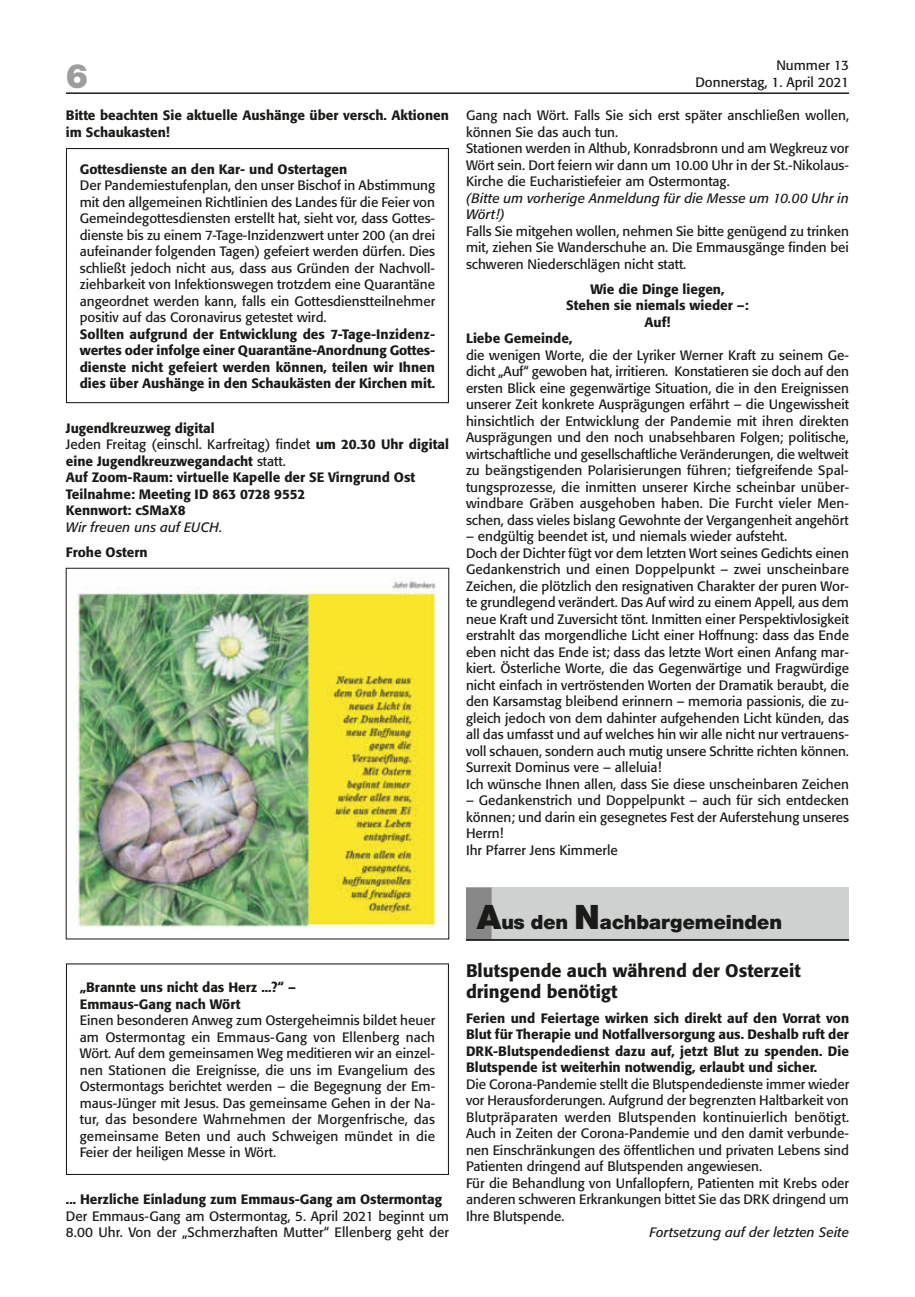
<style>
.page{position:relative;width:915px;height:1297px;background:#fff}
.page>*{position:absolute;margin:0;border:0;box-sizing:border-box;transform-origin:0 0}
.t1{font:900 36px "Nimbus Sans Novus T";color:#9c9d9d}
.t2{font:900 21px "Nimbus Sans Novus T";color:#1a1a18}
.t3{font:500 18px/21px "Formata";color:#1a1a18}
.t4{font:13.5px/16.5px "Formata";color:#1a1a18}
.t5{font:500 13.5px/16.5px "Formata";color:#1a1a18}
.t6{font:italic 13.5px/16.5px "Formata";letter-spacing:.01em;color:#1a1a18}
.s1{font-weight:400}
.s2{font-size:36.15px}
</style>
<div class="page">
<hr style="left:66px;top:92px;width:782px;height:2px;background:#1a1a18">
<div style="left:66px;top:148px;width:383px;height:255px;border:1px solid #1a1a18"></div>
<img style="left:74px;top:577px;width:362px;height:352px">
<div style="left:66px;top:568px;width:383px;height:371px;border:1px solid #1a1a18"></div>
<div style="left:66px;top:963px;width:383px;height:212px;border:1px solid #1a1a18"></div>
<div style="left:466px;top:887px;width:382px;height:52px;background:#cfd0d0"></div>
<div style="left:466px;top:887px;width:25px;height:53px;background:#868786"></div>
<hr style="left:466px;top:939px;width:382px;height:2px;background:#1a1a18">
<h1 class="t1" style="left:66px;top:55px;width:24px">6</h1>
<p class="t4" style="left:695px;top:57px;width:155px;text-align:right">Nummer 13<br>Donnerstag, 1. April 2021</p>
<p class="t5" style="left:66px;top:107px;width:384px">Bitte beachten Sie aktuelle Aushänge über versch. Aktionen im Schaukasten!</p>
<p class="t5" style="left:80px;top:161px;width:269px">Gottesdienste an den Kar- und Ostertagen</p>
<p class="t4" style="left:80px;top:177px;width:357px;text-align:justify">Der Pandemiestufenplan, den unser Bischof in Abstimmung mit den allgemeinen Richtlinien des Landes für die Feier von Gemeindegottesdiensten erstellt hat, sieht vor, dass Gottes&shy;dienste bis zu einem 7-Tage-Inzidenzwert unter 200 (an drei aufeinander folgenden Tagen) gefeiert werden dürfen. Dies schließt jedoch nicht aus, dass aus Gründen der Nachvoll&shy;ziehbarkeit von Infektionswegen trotzdem eine Quarantäne angeordnet werden kann, falls ein Gottesdienstteilnehmer positiv auf das Coronavirus getestet wird.</p>
<p class="t5" style="left:80px;top:326px;width:357px;text-align:justify">Sollten aufgrund der Entwicklung des 7-Tage-Inzidenz&shy;wertes oder infolge einer Quarantäne-Anordnung Gottes&shy;dienste nicht gefeiert werden können, teilen wir Ihnen dies über Aushänge in den Schaukästen der Kirchen mit.</p>
<p class="t5" style="left:66px;top:419px;width:384px">Jugendkreuzweg digital<br><span class="s1">Jeden Freitag (einschl. Karfreitag) findet</span> um 20.30 Uhr digital eine Jugendkreuzwegandacht <span class="s1">statt.<br></span>Auf Zoom-Raum: virtuelle Kapelle der SE Virngrund Ost Teilnahme: Meeting ID 863 0728 9552<br>Kennwort: cSMaX8</p>
<p class="t6" style="left:66px;top:519px;width:158px">Wir freuen uns auf EUCH.</p>
<p class="t5" style="left:66px;top:544px;width:83px">Frohe Ostern</p>
<p class="t4" style="left:466px;top:107px;width:384px">Gang nach Wört. Falls Sie sich erst später anschließen wollen, können Sie das auch tun.<br>Stationen werden in Althub, Konradsbronn und am Wegkreuz vor Wört sein. Dort feiern wir dann um 10.00 Uhr in der St.-Nikolaus-Kirche die Eucharistiefeier am Ostermontag.</p>
<p class="t6" style="left:466px;top:190px;width:384px">(Bitte um vorherige Anmeldung für die Messe um 10.00 Uhr in<br>Wört!)</p>
<p class="t4" style="left:466px;top:223px;width:384px;text-align:justify">Falls Sie mitgehen wollen, nehmen Sie bitte genügend zu trinken mit, ziehen Sie Wanderschuhe an. Die Emmausgänge finden bei schweren Niederschlägen nicht statt.</p>
<p class="t5" style="left:590px;top:281px;width:135px">Wie die Dinge liegen,</p>
<p class="t5" style="left:566px;top:297px;width:184px">Stehen sie niemals wieder –:</p>
<p class="t5" style="left:644px;top:314px;width:27px">Auf!</p>
<p class="t5" style="left:466px;top:330px;width:108px">Liebe Gemeinde,</p>
<p class="t4" style="left:466px;top:347px;width:384px;text-align:justify">die wenigen Worte, die der Lyriker Werner Kraft zu seinem Ge&shy;dicht „Auf“ gewoben hat, irritieren. Konstatieren sie doch auf den ersten Blick eine gegenwärtige Situation, die in den Ereignissen unserer Zeit konkrete Ausprägungen erfährt – die Ungewissheit hinsichtlich der Entwicklung der Pandemie mit ihren direkten Ausprägungen und den noch unabsehbaren Folgen; politische, wirtschaftliche und gesellschaftliche Veränderungen, die weltweit zu beängstigenden Polarisierungen führen; tiefgreifende Spal&shy;tungsprozesse, die inmitten unserer Kirche scheinbar unüber&shy;windbare Gräben ausgehoben haben. Die Furcht vieler Men&shy;schen, dass vieles bislang Gewohnte der Vergangenheit angehört</p>
<p class="t4" style="left:466px;top:528px;width:384px">– endgültig beendet ist, und niemals wieder aufsteht.<br>Doch der Dichter fügt vor dem letzten Wort seines Gedichts einen Gedankenstrich und einen Doppelpunkt – zwei unscheinbare Zeichen, die plötzlich den resignativen Charakter der puren Wor&shy;te grundlegend verändert. Das Auf wird zu einem Appell, aus dem neue Kraft und Zuversicht tönt. Inmitten einer Perspektivlosigkeit erstrahlt das morgendliche Licht einer Hoffnung: dass das Ende eben nicht das Ende ist; dass das letzte Wort einen Anfang mar&shy;kiert. Österliche Worte, die das Gegenwärtige und Fragwürdige nicht einfach in vertröstenden Worten der Dramatik beraubt, die den Karsamstag bleibend erinnern – memoria passionis, die zu&shy;gleich jedoch von dem dahinter aufgehenden Licht künden, das all das umfasst und auf welches hin wir alle nicht nur vertrauens&shy;voll schauen, sondern auch mutig unsere Schritte richten können.<br>Surrexit Dominus vere – alleluia!<br>Ich wünsche Ihnen allen, dass Sie diese unscheinbaren Zeichen</p>
<p class="t4" style="left:466px;top:792px;width:384px">– Gedankenstrich und Doppelpunkt – auch für sich entdecken können; und darin ein gesegnetes Fest der Auferstehung unseres Herrn!<br>Ihr Pfarrer Jens Kimmerle</p>
<p class="t5" style="left:80px;top:979px;width:217px">„Brannte uns nicht das Herz ...?“ –<br>Emmaus-Gang nach Wört</p>
<p class="t4" style="left:80px;top:1012px;width:357px;text-align:justify">Einen besonderen Anweg zum Ostergeheimnis bildet heuer am Ostermontag ein Emmaus-Gang von Ellenberg nach Wört. Auf dem gemeinsamen Weg meditieren wir an einzel&shy;nen Stationen die Ereignisse, die uns im Evangelium des Ostermontags berichtet werden – die Begegnung der Em&shy;maus-Jünger mit Jesus. Das gemeinsame Gehen in der Na&shy;tur, das besondere Wahrnehmen der Morgenfrische, das gemeinsame Beten und auch Schweigen mündet in die Feier der heiligen Messe in Wört.</p>
<p class="t5" style="left:66px;top:1191px;width:377px">... Herzliche Einladung zum Emmaus-Gang am Ostermontag</p>
<p class="t4" style="left:66px;top:1208px;width:384px">Der Emmaus-Gang am Ostermontag, 5. April 2021 beginnt um<br>8.00 Uhr. Von der „Schmerzhaften Mutter“ Ellenberg geht der</p>
<h2 class="t2" style="left:476px;top:910px;width:307px"><span class="s2">A</span>us den <span class="s2">N</span>achbargemeinden</h2>
<h3 class="t3" style="left:466px;top:960px;width:336px">Blutspende auch während der Osterzeit dringend benötigt</h3>
<p class="t5" style="left:466px;top:1010px;width:384px;text-align:justify">Ferien und Feiertage wirken sich direkt auf den Vorrat von Blut für Therapie und Notfallversorgung aus. Deshalb ruft der DRK-Blutspendedienst dazu auf, jetzt Blut zu spenden. Die Blutspende ist weiterhin notwendig, erlaubt und sicher.</p>
<p class="t4" style="left:466px;top:1076px;width:384px">Die Corona-Pandemie stellt die Blutspendedienste immer wieder vor Herausforderungen. Aufgrund der begrenzten Haltbarkeit von Blutpräparaten werden Blutspenden kontinuierlich benötigt.<br>Auch in Zeiten der Corona-Pandemie und den damit verbunde&shy;nen Einschränkungen des öffentlichen und privaten Lebens sind Patienten dringend auf Blutspenden angewiesen.<br>Für die Behandlung von Unfallopfern, Patienten mit Krebs oder anderen schweren Erkrankungen bittet Sie das DRK dringend um Ihre Blutspende.</p>
<p class="t6" style="left:649px;top:1224px;width:201px">Fortsetzung auf der letzten Seite</p>
</div>
